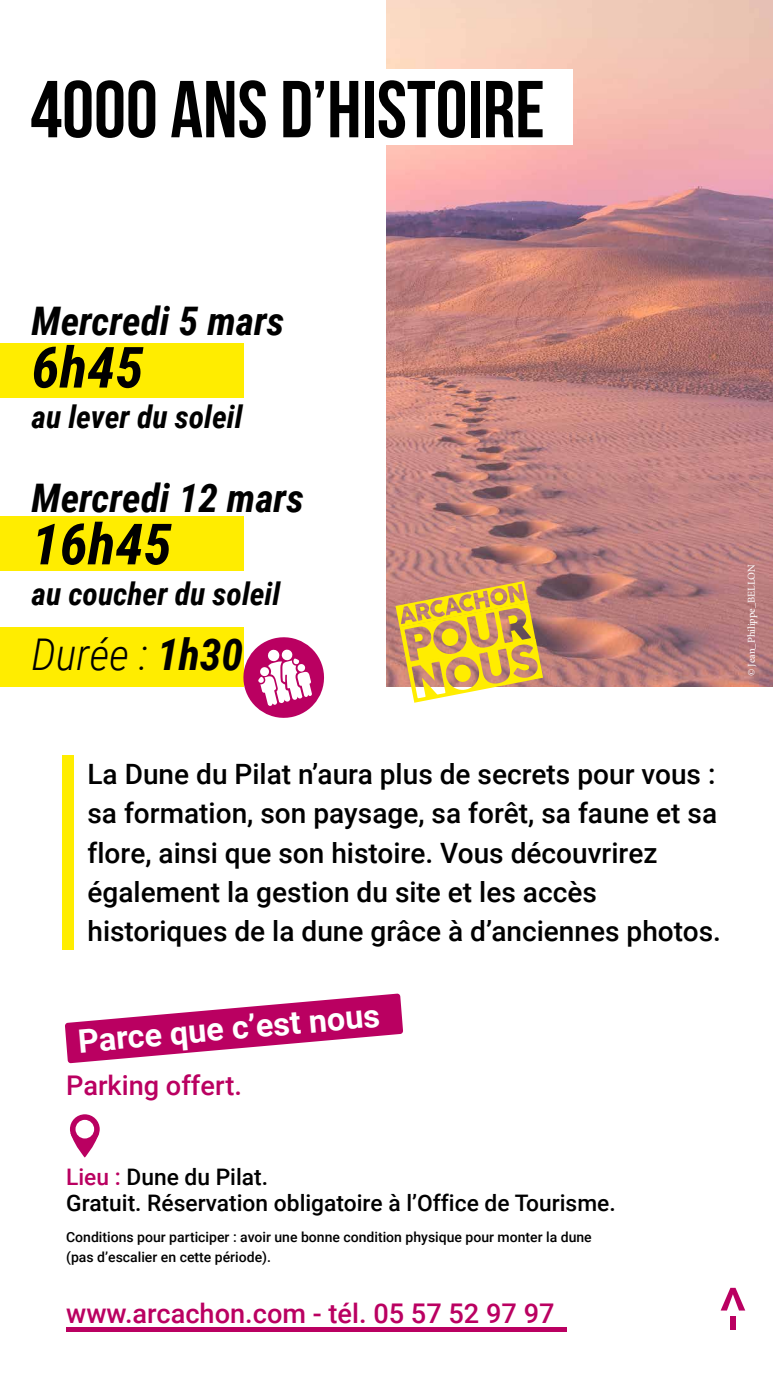
<style>
.page{position:relative;width:773px;height:1374px;background:#fff}
.page>*{position:absolute;margin:0;border:0;box-sizing:border-box;transform-origin:0 0}
.t1{font:80.5px "Bebas Neue";color:#000}
.t2{font:italic 700 56.88px "Roboto Condensed";color:#000}
.t3{font:500 53.9px "Roboto";color:#ba0061}
.t4{font:italic 300 43.75px "Roboto Condensed";color:#000}
.t5{font:italic 700 39.38px "Roboto Condensed";color:#000}
.t6{font:700 32.38px "Roboto";color:#fff}
.t7{font:italic 700 31.5px "Roboto Condensed";color:#000}
.t8{font:500 28px/39.4px "Roboto";color:#000}
.t9{font:500 27.12px "Roboto";color:#ba0061}
.t10{font:500 22.75px/26.2px "Roboto";color:#000}
.t11{font:500 14px/20.1px "Roboto";color:#000}
.t12{font:10.5px "Minion Pro";letter-spacing:-.005em;color:#fff}
.s1{font-weight:700}
.s2{color:#ba0061}
</style>
<div class="page">
<img style="left:387px;top:0;width:386px;height:686px">
<svg style="left:395px;top:581px;width:148px;height:122px;background:#dcb659"></svg>
<div style="left:62px;top:755px;width:12px;height:195px;background:#ffed00"></div>
<svg style="left:65px;top:993px;width:338px;height:70px"></svg>
<div style="left:70px;top:1114px;width:30px;height:30px;background:#ba0061;border-radius:50%"></div>
<svg style="left:71px;top:1133px;width:28px;height:24px"></svg>
<div style="left:75px;top:1120px;width:19px;height:18px;background:#fff;border-radius:50%"></div>
<hr style="left:66px;top:1327px;width:500px;height:4px;background:#ba0061">
<div style="left:17px;top:69px;width:555px;height:75px;background:#fff"></div>
<div style="left:0;top:627px;width:243px;height:59px;background:#ffed00"></div>
<div style="left:0;top:343px;width:243px;height:55px;background:#ffed00"></div>
<div style="left:0;top:516px;width:243px;height:54px;background:#ffed00"></div>
<svg style="left:239px;top:633px;width:85px;height:85px"></svg>
<h1 class="t1" style="left:30px;top:65px;width:516px">4000 ANS D’HISTOIRE</h1>
<h3 class="t5" style="left:32px;top:293px;width:254px">Mercredi 5 mars</h3>
<h2 class="t2" style="left:32px;top:327px;width:114px">6h45</h2>
<p class="t7" style="left:32px;top:394px;width:212px">au lever du soleil</p>
<h3 class="t5" style="left:32px;top:470px;width:274px">Mercredi 12 mars</h3>
<h2 class="t2" style="left:32px;top:504px;width:142px">16h45</h2>
<p class="t7" style="left:32px;top:571px;width:250px">au coucher du soleil</p>
<h3 class="t4" style="left:32px;top:624px;width:213px">Durée : <span class="s1">1h30</span></h3>
<p class="t12" style="left:744px;top:676px;width:114px;rotate:-90deg">© Jean_Philippe_BELLON</p>
<p class="t8" style="left:87px;top:753px;width:635px">La Dune du Pilat n’aura plus de secrets pour vous : sa formation, son paysage, sa forêt, sa faune et sa flore, ainsi que son histoire. Vous découvrirez également la gestion du site et les accès historiques de la dune grâce à d’anciennes photos.</p>
<p class="t6" style="left:76px;top:1018px;width:304px;rotate:-5deg">Parce que c’est nous</p>
<p class="t9" style="left:66px;top:1066px;width:177px">Parking offert.</p>
<p class="t10" style="left:66px;top:1163px;width:551px"><span class="s2">Lieu :</span> Dune du Pilat.<br>Gratuit. Réservation obligatoire à l’Office de Tourisme.</p>
<p class="t11" style="left:66px;top:1226px;width:527px">Conditions pour participer : avoir une bonne condition physique pour monter la dune (pas d’escalier en cette période).</p>
<p class="t9" style="left:66px;top:1295px;width:490px">www.arcachon.com - tél. 05 57 52 97 97</p>
<h3 class="t3" style="left:692px;top:1331px;width:47px;rotate:-90deg">-&gt;</h3>
</div>
